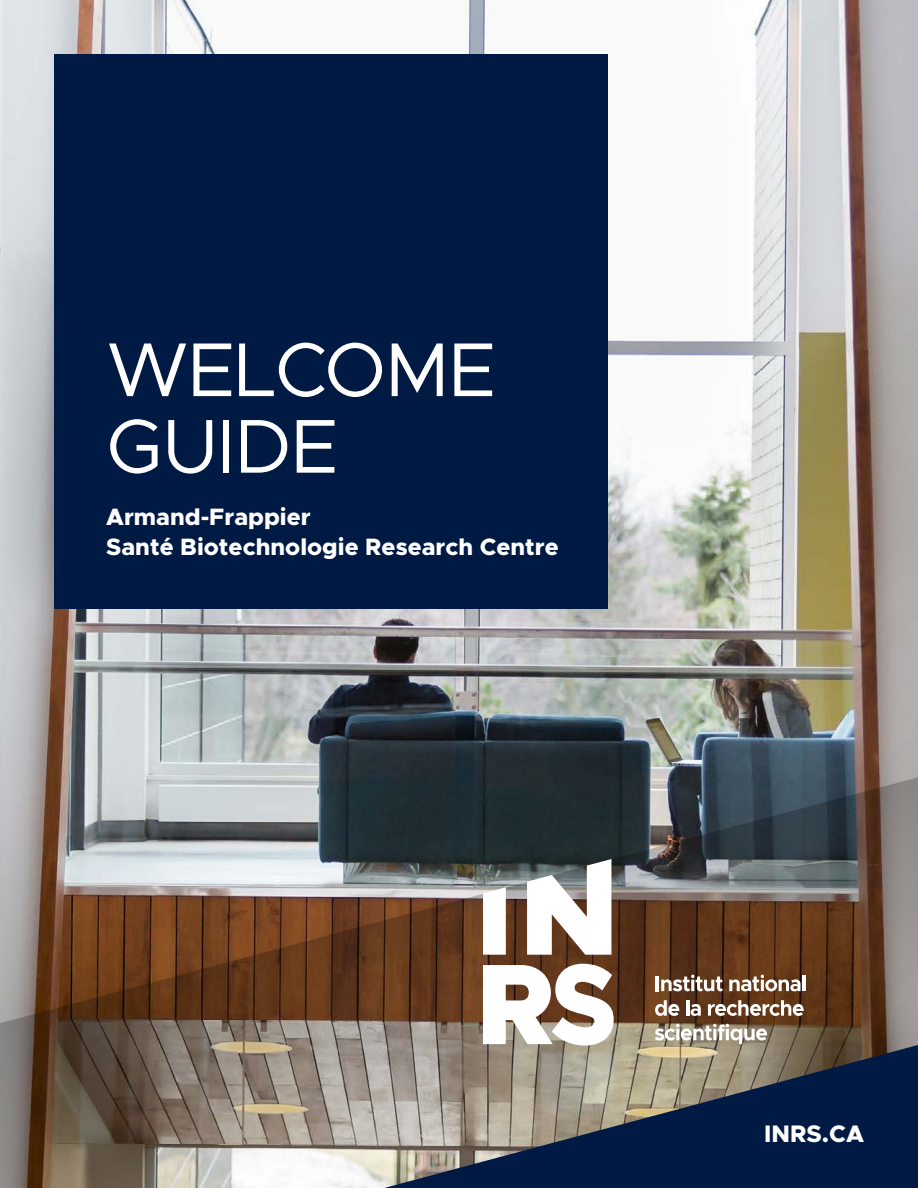
<style>
.page{position:relative;width:918px;height:1188px;background:#fff}
.page>*{position:absolute;margin:0;border:0;box-sizing:border-box;transform-origin:0 0}
.t1{font:76.5px/76.5px "Metropolis";letter-spacing:-.02em;color:#fff}
.t2{font:800 24px "Metropolis";color:#fff}
.t3{font:800 23.7px/29.1px "Metropolis";color:#fff}
</style>
<div class="page">
<img style="left:0;top:0;width:918px;height:769px">
<div style="left:54px;top:54px;width:553px;height:555px;background:#001a44"></div>
<img style="left:0;top:769px;width:918px;height:419px">
<hr style="left:656px;top:976px;width:3px;height:15px;background:#fff">
<svg style="left:661px;top:975px;width:62px;height:16px"></svg>
<svg style="left:729px;top:975px;width:72px;height:16px"></svg>
<hr style="left:803px;top:976px;width:3px;height:15px;background:#fff">
<svg style="left:655px;top:1000px;width:24px;height:16px"></svg>
<hr style="left:686px;top:1000px;width:3px;height:16px;background:#fff">
<svg style="left:691px;top:1004px;width:10px;height:12px"></svg>
<svg style="left:708px;top:1000px;width:96px;height:16px"></svg>
<svg style="left:655px;top:1024px;width:112px;height:20px"></svg>
<svg style="left:483px;top:964px;width:131px;height:82px"></svg>
<svg style="left:527px;top:859px;width:84px;height:96px"></svg>
<svg style="left:483px;top:887px;width:23px;height:68px"></svg>
<h1 class="t1" style="left:106px;top:331px;width:392px">WELCOME<br>GUIDE</h1>
<p class="t3" style="left:106px;top:503px;width:454px">Armand-Frappier<br>Santé Biotechnologie Research Centre</p>
<p class="t2" style="left:764px;top:1118px;width:101px">INRS.CA</p>
</div>
